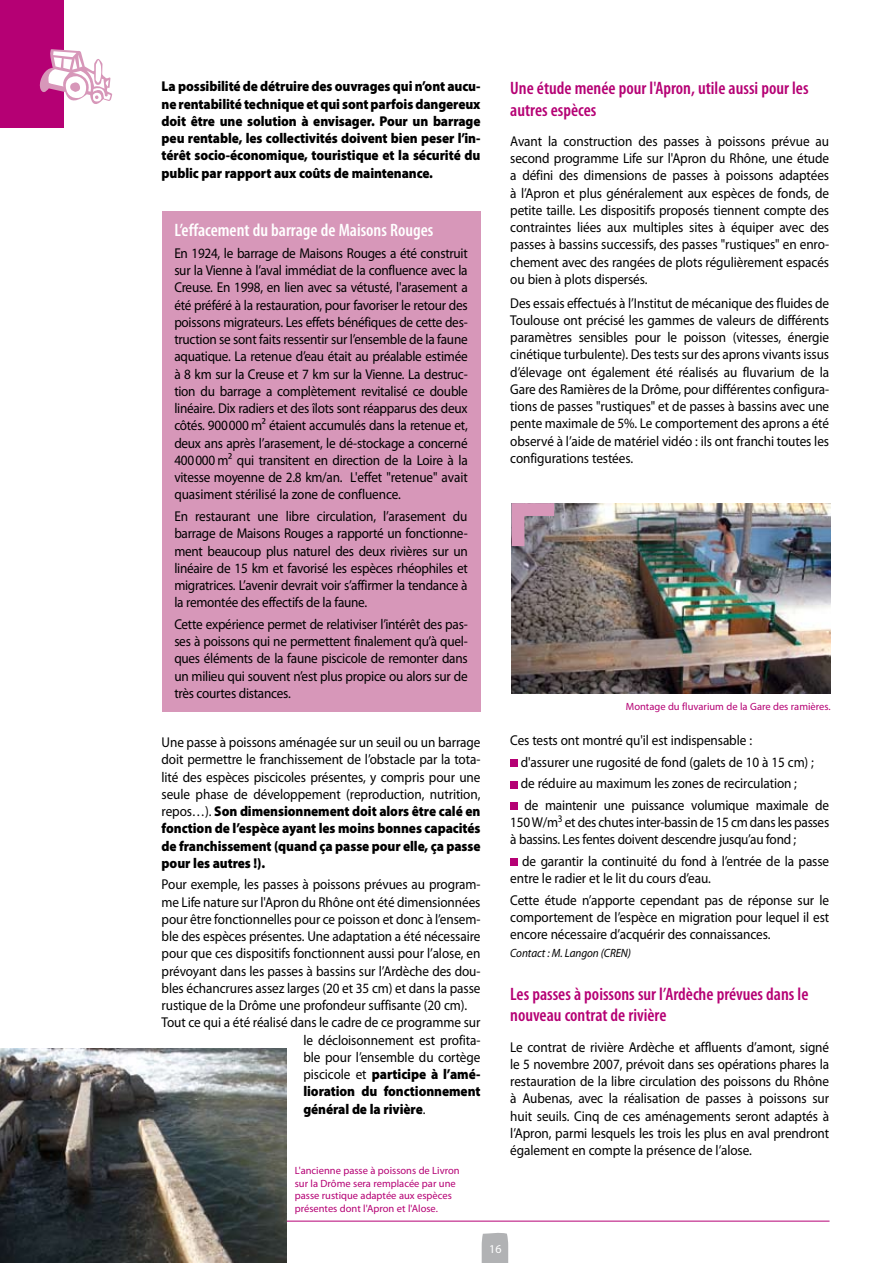
<style>
.page{position:relative;width:893px;height:1263px;background:#fff}
.page>*{position:absolute;margin:0;border:0;box-sizing:border-box;transform-origin:0 0}
.t1{font:600 condensed 18px/21.6px "Myriad Pro";color:#b50074}
.t2{font:600 condensed 18px "Myriad Pro";color:#fff}
.t3{font:14.25px/17.2px "Myriad Pro";letter-spacing:-.005em;color:#000;text-align:justify;scale:.93 1}
.t4{font:900 14.25px/17.2px "Myriad Pro";letter-spacing:-.005em;color:#000;text-align:justify;scale:.93 1}
.t5{font:italic 12px "Myriad Pro";letter-spacing:-.005em;color:#000;scale:.93 1}
.t6{font:12px "Myriad Pro";color:#fff}
.t7{font:10.5px/12.6px "Myriad Pro";color:#b50074}
.s1{font-weight:900}
.s2{font-weight:400}
</style>
<div class="page">
<svg style="left:482px;top:1233px;width:26px;height:30px"></svg>
<div style="left:0;top:0;width:64px;height:128px;background:#b50074"></div>
<svg style="left:40px;top:49px;width:72px;height:55px"></svg>
<div style="left:510px;top:759px;width:8px;height:8px;background:#b50074"></div>
<div style="left:510px;top:781px;width:8px;height:7px;background:#b50074"></div>
<div style="left:510px;top:802px;width:8px;height:8px;background:#b50074"></div>
<div style="left:510px;top:858px;width:8px;height:8px;background:#b50074"></div>
<div style="left:162px;top:212px;width:318px;height:500px;background:#d797b9"></div>
<hr style="left:162px;top:1221px;width:667px;height:1px;background:#b50074">
<img style="left:0;top:1049px;width:286px;height:214px">
<img style="left:512px;top:503px;width:318px;height:190px">
<svg style="left:512px;top:503px;width:42px;height:43px;background:#ab889d"></svg>
<p class="t4" style="left:162px;top:77px;width:344px">La possibilité de détruire des ouvrages qui n’ont aucu&shy;ne rentabilité technique et qui sont parfois dangereux doit être une solution à envisager. Pour un barrage peu rentable, les collectivités doivent bien peser l’in&shy;térêt socio-économique, touristique et la sécurité du public par rapport aux coûts de maintenance.</p>
<p class="t2" style="left:174px;top:219px;width:261px">L’effacement du barrage de Maisons Rouges</p>
<p class="t3" style="left:174px;top:244px;width:317px">En 1924, le barrage de Maisons Rouges a été construit sur la Vienne à l’aval immédiat de la confluence avec la Creuse. En 1998, en lien avec sa vétusté, l'arasement a été préféré à la restauration, pour favoriser le retour des poissons migrateurs. Les effets bénéfiques de cette des&shy;truction se sont faits ressentir sur l’ensemble de la faune aquatique. La retenue d’eau était au préalable estimée à 8 km sur la Creuse et 7 km sur la Vienne. La destruc&shy;tion du barrage a complètement revitalisé ce double linéaire. Dix radiers et des îlots sont réapparus des deux côtés. 900000 m² étaient accumulés dans la retenue et, deux ans après l’arasement, le dé-stockage a concerné 400000 m² qui transitent en direction de la Loire à la vitesse moyenne de 2.8 km/an. L'effet "retenue" avait quasiment stérilisé la zone de confluence.</p>
<p class="t3" style="left:174px;top:507px;width:317px">En restaurant une libre circulation, l’arasement du barrage de Maisons Rouges a rapporté un fonctionne&shy;ment beaucoup plus naturel des deux rivières sur un linéaire de 15 km et favorisé les espèces rhéophiles et migratrices. L’avenir devrait voir s’affirmer la tendance à la remontée des effectifs de la faune.</p>
<p class="t3" style="left:174px;top:615px;width:317px">Cette expérience permet de relativiser l’intérêt des pas&shy;ses à poissons qui ne permettent finalement qu’à quel&shy;ques éléments de la faune piscicole de remonter dans un milieu qui souvent n’est plus propice ou alors sur de très courtes distances.</p>
<p class="t3" style="left:162px;top:733px;width:344px">Une passe à poissons aménagée sur un seuil ou un barrage doit permettre le franchissement de l’obstacle par la tota&shy;lité des espèces piscicoles présentes, y compris pour une seule phase de développement (reproduction, nutrition, repos…). <span class="s1">Son dimensionnement doit alors être calé en fonction de l’espèce ayant les moins bonnes capacités de franchissement (quand ça passe pour elle, ça passe pour les autres !).</span></p>
<p class="t3" style="left:162px;top:876px;width:344px">Pour exemple, les passes à poissons prévues au program-</p>
<p class="t3" style="left:162px;top:893px;width:344px">me Life nature sur l'Apron du Rhône ont été dimensionnées</p>
<p class="t3" style="left:162px;top:910px;width:344px">pour être fonctionnelles pour ce poisson et donc à l’ensem-</p>
<p class="t3" style="left:162px;top:927px;width:344px">ble des espèces présentes. Une adaptation a été nécessaire</p>
<p class="t3" style="left:162px;top:945px;width:344px">pour que ces dispositifs fonctionnent aussi pour l’alose, en</p>
<p class="t3" style="left:162px;top:962px;width:344px">prévoyant dans les passes à bassins sur l’Ardèche des dou-</p>
<p class="t3" style="left:162px;top:979px;width:344px">bles échancrures assez larges (20 et 35 cm) et dans la passe</p>
<p class="t3" style="left:162px;top:996px;width:330px">rustique de la Drôme une profondeur suffisante (20 cm).</p>
<p class="t3" style="left:162px;top:1014px;width:344px">Tout ce qui a été réalisé dans le cadre de ce programme sur</p>
<p class="t3" style="left:303px;top:1031px;width:192px">le décloisonnement est profita-</p>
<p class="t3" style="left:303px;top:1048px;width:192px">ble pour l’ensemble du cortège</p>
<p class="t4" style="left:303px;top:1065px;width:192px"><span class="s2">piscicole et</span> participe à l’amé-</p>
<p class="t4" style="left:303px;top:1082px;width:192px">lioration du fonctionnement</p>
<p class="t4" style="left:303px;top:1099px;width:133px">général de la rivière<span class="s2">.</span></p>
<p class="t7" style="left:295px;top:1164px;width:166px">L'ancienne passe à poissons de Livron sur la Drôme sera remplacée par une passe rustique adaptée aux espèces présentes dont l'Apron et l'Alose.</p>
<p class="t1" style="left:510px;top:77px;width:300px">Une étude menée pour l'Apron, utile aussi pour les autres espèces</p>
<p class="t3" style="left:510px;top:132px;width:344px">Avant la construction des passes à poissons prévue au second programme Life sur l'Apron du Rhône, une étude a défini des dimensions de passes à poissons adaptées à l’Apron et plus généralement aux espèces de fonds, de petite taille. Les dispositifs proposés tiennent compte des contraintes liées aux multiples sites à équiper avec des passes à bassins successifs, des passes "rustiques" en enro&shy;chement avec des rangées de plots régulièrement espacés ou bien à plots dispersés.</p>
<p class="t3" style="left:510px;top:294px;width:344px">Des essais effectués à l’Institut de mécanique des fluides de Toulouse ont précisé les gammes de valeurs de différents paramètres sensibles pour le poisson (vitesses, énergie cinétique turbulente). Des tests sur des aprons vivants issus d’élevage ont également été réalisés au fluvarium de la Gare des Ramières de la Drôme, pour différentes configura&shy;tions de passes "rustiques" et de passes à bassins avec une pente maximale de 5%. Le comportement des aprons a été observé à l’aide de matériel vidéo : ils ont franchi toutes les configurations testées.</p>
<p class="t7" style="left:626px;top:699px;width:206px">Montage du fluvarium de la Gare des ramières.</p>
<p class="t3" style="left:521px;top:729px;width:333px;line-height:21.5px;text-align:left;text-indent:-10px">Ces tests ont montré qu'il est indispensable :<br>d'assurer une rugosité de fond (galets de 10 à 15 cm) ; de réduire au maximum les zones de recirculation ;<br>de maintenir une puissance volumique maximale de</p>
<p class="t3" style="left:510px;top:813px;width:344px">150 W/m<sup>3</sup> et des chutes inter-bassin de 15 cm dans les passes à bassins. Les fentes doivent descendre jusqu’au fond ;</p>
<p class="t3" style="left:510px;top:852px;width:344px;text-indent:12px">de garantir la continuité du fond à l’entrée de la passe entre le radier et le lit du cours d’eau.</p>
<p class="t3" style="left:510px;top:891px;width:344px">Cette étude n’apporte cependant pas de réponse sur le comportement de l’espèce en migration pour lequel il est encore nécessaire d’acquérir des connaissances.</p>
<p class="t5" style="left:510px;top:945px;width:131px">Contact : M. Langon (CREN)</p>
<p class="t1" style="left:510px;top:983px;width:300px">Les passes à poissons sur l’Ardèche prévues dans le nouveau contrat de rivière</p>
<p class="t3" style="left:510px;top:1038px;width:344px">Le contrat de rivière Ardèche et affluents d’amont, signé le 5 novembre 2007, prévoit dans ses opérations phares la restauration de la libre circulation des poissons du Rhône à Aubenas, avec la réalisation de passes à poissons sur huit seuils. Cinq de ces aménagements seront adaptés à l’Apron, parmi lesquels les trois les plus en aval prendront également en compte la présence de l’alose.</p>
<p class="t6" style="left:489px;top:1241px;width:14px">16</p>
</div>
